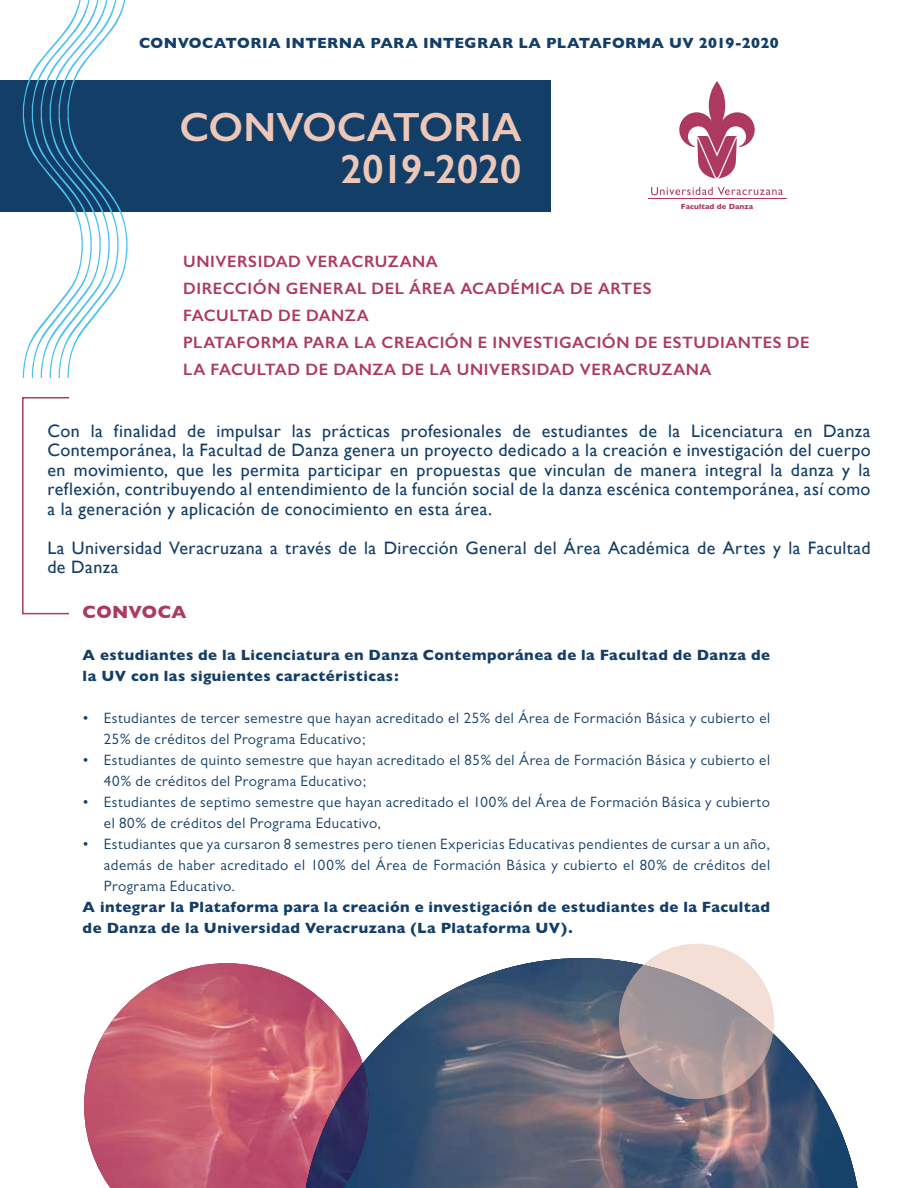
<style>
.page{position:relative;width:918px;height:1188px;background:#fff}
.page>*{position:absolute;margin:0;border:0;box-sizing:border-box;transform-origin:0 0}
.t1{font:600 40.95px/41.5px "Gill Sans";color:#edc8b8;text-align:right}
.t2{font:18px/19.5px "Gill Sans";letter-spacing:.02em;color:#133e67;text-align:justify}
.t3{font:700 18px "Gill Sans";letter-spacing:.02em;color:#ad3961}
.t4{font:600 16.5px/27px "Gill Sans";letter-spacing:.03em;color:#ad3961}
.t5{font:15px/21px "Gill Sans";letter-spacing:.03em;color:#133e67}
.t6{font:800 15px/21px "Gill Sans";letter-spacing:.03em;color:#133e67}
.t7{font:700 15px "Gill Sans";letter-spacing:.025em;color:#133e67}
.t8{font:700 7.65px "Gill Sans";letter-spacing:.01em;color:#ad3961}
</style>
<div class="page">
<div style="left:0;top:80px;width:551px;height:132px;background:#133e67"></div>
<hr style="left:648px;top:199px;width:138px;height:1px;background:#ad3961">
<svg style="left:679px;top:81px;width:76px;height:98px"></svg>
<svg style="left:651px;top:187px;width:132px;height:8px"></svg>
<div style="left:22px;top:397px;width:48px;height:217px;border:2px solid #ad3961"></div>
<svg style="left:22px;top:0;width:106px;height:378px"></svg>
<img style="left:369px;top:958px;width:489px;height:230px">
<img style="left:84px;top:963px;width:285px;height:225px">
<svg style="left:619px;top:944px;width:155px;height:155px;background:#baa9a8"></svg>
<p class="t7" style="left:139px;top:31px;width:641px">CONVOCATORIA INTERNA PARA INTEGRAR LA PLATAFORMA UV 2019-2020</p>
<h1 class="t1" style="left:179px;top:106px;width:344px">CONVOCATORIA<br>2019-2020</h1>
<p class="t8" style="left:681px;top:200px;width:74px">Facultad de Danza</p>
<p class="t4" style="left:183px;top:248px;width:628px">UNIVERSIDAD VERACRUZANA<br>DIRECCIÓN GENERAL DEL ÁREA ACADÉMICA DE ARTES<br>FACULTAD DE DANZA<br>PLATAFORMA PARA LA CREACIÓN E INVESTIGACIÓN DE ESTUDIANTES DE LA FACULTAD DE DANZA DE LA UNIVERSIDAD VERACRUZANA</p>
<p class="t2" style="left:47px;top:421px;width:825px">Con la finalidad de impulsar las prácticas profesionales de estudiantes de la Licenciatura en Danza Contemporánea, la Facultad de Danza genera un proyecto dedicado a la creación e investigación del cuerpo en movimiento, que les permita participar en propuestas que vinculan de manera integral la danza y la reflexión, contribuyendo al entendimiento de la función social de la danza escénica contemporánea, así como a la generación y aplicación de conocimiento en esta área.</p>
<p class="t2" style="left:47px;top:538px;width:825px">La Universidad Veracruzana a través de la Dirección General del Área Académica de Artes y la Facultad de Danza</p>
<p class="t3" style="left:83px;top:598px;width:105px">CONVOCA</p>
<p class="t6" style="left:83px;top:645px;width:689px">A estudiantes de la Licenciatura en Danza Contemporánea de la Facultad de Danza de la UV con las siguientes caractéristicas:</p>
<p class="t5" style="left:104px;top:708px;width:668px;text-indent:-21px">• Estudiantes de tercer semestre que hayan acreditado el 25% del Área de Formación Básica y cubierto el<br>25% de créditos del Programa Educativo;</p>
<p class="t5" style="left:104px;top:750px;width:668px;text-indent:-21px">• Estudiantes de quinto semestre que hayan acreditado el 85% del Área de Formación Básica y cubierto el<br>40% de créditos del Programa Educativo;</p>
<p class="t5" style="left:104px;top:792px;width:668px;text-indent:-21px">• Estudiantes de septimo semestre que hayan acreditado el 100% del Área de Formación Básica y cubierto el 80% de créditos del Programa Educativo,</p>
<p class="t5" style="left:104px;top:834px;width:668px;text-align:justify;text-indent:-21px">• Estudiantes que ya cursaron 8 semestres pero tienen Expericias Educativas pendientes de cursar a un año, además de haber acreditado el 100% del Área de Formación Básica y cubierto el 80% de créditos del Programa Educativo.</p>
<p class="t6" style="left:83px;top:897px;width:689px">A integrar la Plataforma para la creación e investigación de estudiantes de la Facultad de Danza de la Universidad Veracruzana (La Plataforma UV).</p>
</div>
